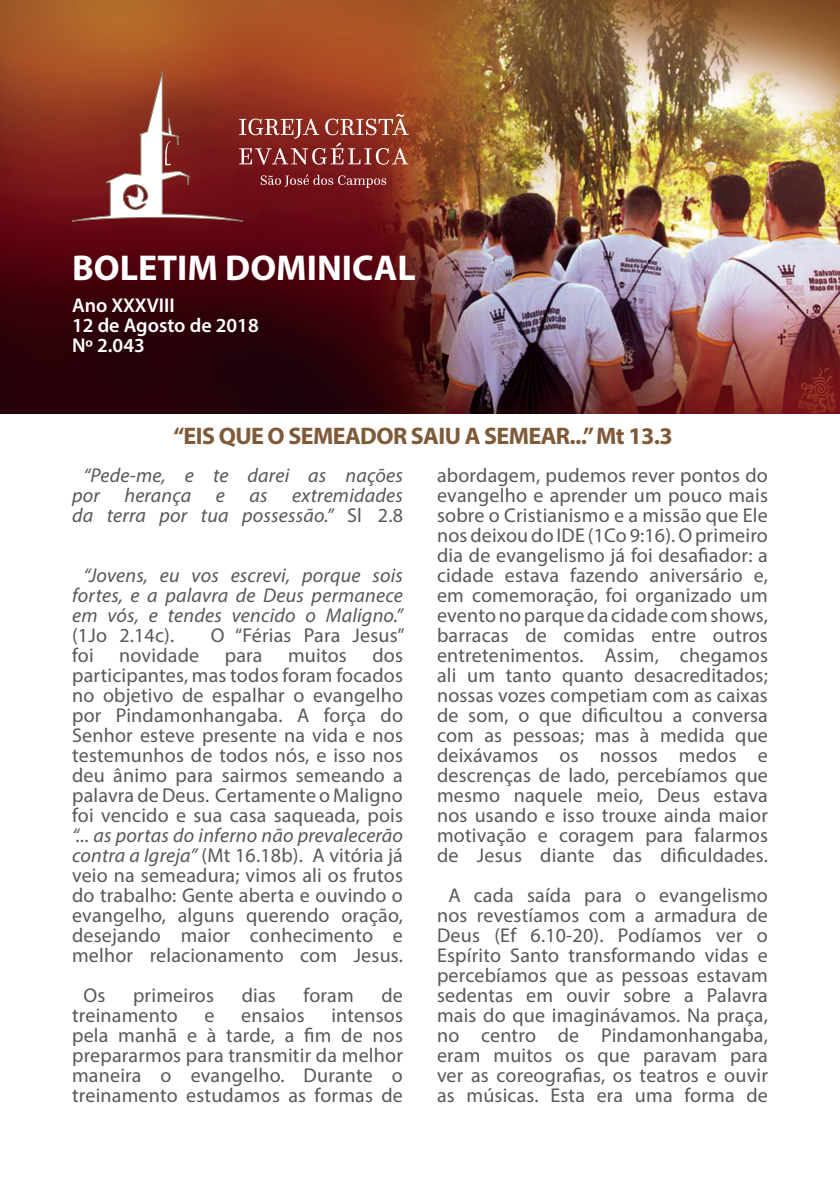
<style>
.page{position:relative;width:840px;height:1191px;background:#fff}
.page>*{position:absolute;margin:0;border:0;box-sizing:border-box;transform-origin:0 0}
.t1{font:700 36px "Myriad Pro";color:#fff}
.t2{font:700 24px "Myriad Pro";letter-spacing:-.025em;color:#7f5a38}
.t3{font:20px/20px "Myriad Pro";letter-spacing:.01em;color:#57585a;text-align:justify}
.t4{font:italic 20px/20px "Myriad Pro";letter-spacing:.01em;color:#57585a;text-align:center}
.t5{font:600 20px "Myriad Pro";color:#fff}
.s1{font-style:normal}
.s2{font-style:italic}
</style>
<div class="page">
<img style="left:0;top:0;width:839px;height:413px">
<svg style="left:71px;top:72px;width:337px;height:149px;background:#923d34"></svg>
<p class="t1" style="left:72px;top:244px;width:345px">BOLETIM DOMINICAL</p>
<p class="t5" style="left:72px;top:292px;width:104px">Ano XXXVIII</p>
<p class="t5" style="left:72px;top:312px;width:188px">12 de Agosto de 2018</p>
<p class="t5" style="left:72px;top:332px;width:74px">Nº 2.043</p>
<p class="t2" style="left:173px;top:420px;width:500px">“EIS QUE O SEMEADOR SAIU A SEMEAR...” Mt 13.3</p>
<p class="t4" style="left:72px;top:464px;width:332px">“Pede-me, e te darei as nações por herança e as extremidades da terra por tua possessão.” <span class="s1">Sl 2.8</span></p>
<p class="t4" style="left:72px;top:564px;width:332px;text-align:justify;text-indent:11px">“Jovens, eu vos escrevi, porque sois fortes, e a palavra de Deus permanece em vós, e tendes vencido o Maligno.” <span class="s1">(1Jo 2.14c).</span></p>
<p class="t3" style="left:211px;top:624px;width:195px">O “Férias Para Jesus”</p>
<p class="t3" style="left:72px;top:644px;width:23px">foi</p>
<p class="t3" style="left:119px;top:644px;width:81px">novidade</p>
<p class="t3" style="left:224px;top:644px;width:39px">para</p>
<p class="t3" style="left:288px;top:644px;width:60px">muitos</p>
<p class="t3" style="left:72px;top:644px;width:332px;text-indent:300px">dos participantes, mas todos foram focados no objetivo de espalhar o evangelho por Pindamonhangaba. A força do Senhor esteve presente na vida e nos testemunhos de todos nós, e isso nos deu ânimo para sairmos semeando a palavra de Deus. Certamente o Maligno foi vencido e sua casa saqueada, pois <span class="s2">“... as portas do inferno não prevalecerão contra a Igreja”</span> (Mt 16.18b). A vitória já veio na semeadura; vimos ali os frutos do trabalho: Gente aberta e ouvindo o evangelho, alguns querendo oração, desejando maior conhecimento e melhor relacionamento com Jesus.</p>
<p class="t3" style="left:83px;top:984px;width:23px">Os</p>
<p class="t3" style="left:133px;top:984px;width:82px">primeiros</p>
<p class="t3" style="left:241px;top:984px;width:36px">dias</p>
<p class="t3" style="left:303px;top:984px;width:52px">foram</p>
<p class="t3" style="left:381px;top:984px;width:23px">de</p>
<p class="t3" style="left:72px;top:1004px;width:107px">treinamento</p>
<p class="t3" style="left:204px;top:1004px;width:12px">e</p>
<p class="t3" style="left:241px;top:1004px;width:65px">ensaios</p>
<p class="t3" style="left:72px;top:1004px;width:332px;text-indent:259px">intensos pela manhã e à tarde, a fim de nos prepararmos para transmitir da melhor maneira o evangelho. Durante o treinamento estudamos as formas de</p>
<p class="t3" style="left:437px;top:464px;width:332px">abordagem, pudemos rever pontos do evangelho e aprender um pouco mais sobre o Cristianismo e a missão que Ele nos deixou do IDE (1Co 9:16). O primeiro dia de evangelismo já foi desafiador: a cidade estava fazendo aniversário e, em comemoração, foi organizado um evento no parque da cidade com shows, barracas de comidas entre outros entretenimentos. Assim, chegamos ali um tanto quanto desacreditados; nossas vozes competiam com as caixas de som, o que dificultou a conversa com as pessoas; mas à medida que deixávamos os nossos medos e descrenças de lado, percebíamos que mesmo naquele meio, Deus estava nos usando e isso trouxe ainda maior motivação e coragem para falarmos de Jesus diante das dificuldades.</p>
<p class="t3" style="left:437px;top:884px;width:332px;text-align:center">A cada saída para o evangelismo nos revestíamos com a armadura de Deus (Ef 6.10-20). Podíamos ver o Espírito Santo transformando vidas e percebíamos que as pessoas estavam sedentas em ouvir sobre a Palavra mais do que imaginávamos. Na praça, no centro de Pindamonhangaba, eram muitos os que paravam para ver as coreografias, os teatros e ouvir as músicas. Esta era uma forma de</p>
</div>
